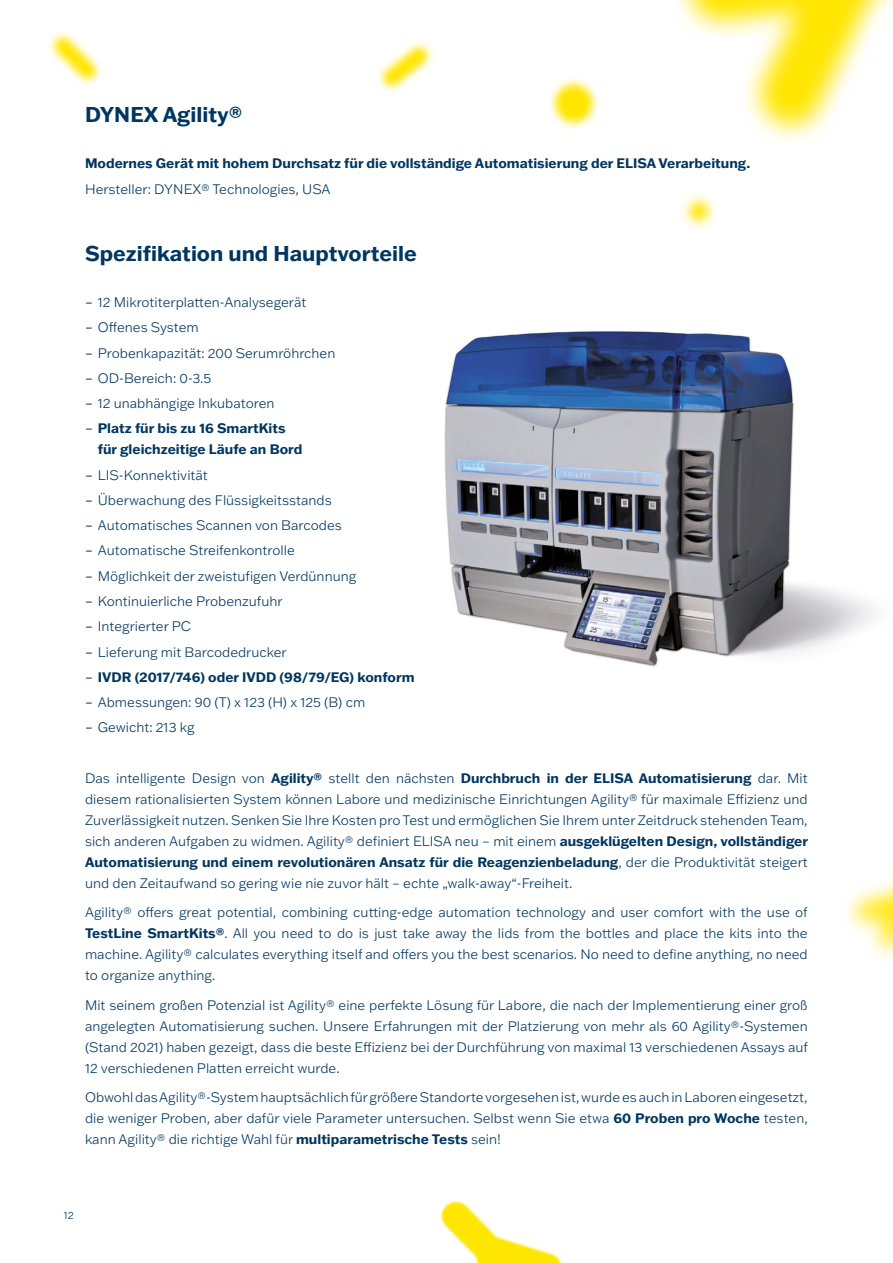
<style>
.page{position:relative;width:893px;height:1263px;background:#fff}
.page>*{position:absolute;margin:0;border:0;box-sizing:border-box;transform-origin:0 0}
.t1{font:700 21px "Franklin Gothic ATF";color:#00365f}
.t2{font:300 13.5px/21px "Franklin Gothic ATF";color:#00365f;text-align:justify}
.t3{font:700 13.5px/21px "Franklin Gothic ATF";color:#00365f}
.t4{font:300 10.5px "Franklin Gothic ATF";color:#00365f}
.s1{font-weight:400}
.s2{font-weight:700}
</style>
<div class="page">
<svg style="left:49px;top:32px;width:53px;height:53px"></svg>
<svg style="left:54px;top:37px;width:43px;height:42px"></svg>
<svg style="left:676px;top:0;width:146px;height:140px"></svg>
<svg style="left:690px;top:0;width:203px;height:128px"></svg>
<svg style="left:682px;top:194px;width:34px;height:34px"></svg>
<svg style="left:690px;top:202px;width:18px;height:18px"></svg>
<svg style="left:441px;top:1201px;width:121px;height:62px"></svg>
<svg style="left:549px;top:78px;width:50px;height:51px"></svg>
<svg style="left:556px;top:85px;width:36px;height:37px"></svg>
<svg style="left:378px;top:42px;width:55px;height:50px"></svg>
<svg style="left:382px;top:47px;width:46px;height:39px"></svg>
<svg style="left:846px;top:893px;width:47px;height:65px"></svg>
<svg style="left:856px;top:879px;width:37px;height:68px"></svg>
<img style="left:444px;top:331px;width:429px;height:336px">
<h1 class="t1" style="left:85px;top:100px;width:159px">DYNEX Agility®</h1>
<p class="t3" style="left:85px;top:153px;width:667px">Modernes Gerät mit hohem Durchsatz für die vollständige Automatisierung der ELISA Verarbeitung.</p>
<p class="t2" style="left:85px;top:178px;width:247px">Hersteller: DYNEX® Technologies, USA</p>
<h1 class="t1" style="left:85px;top:239px;width:333px">Spezifikation und Hauptvorteile</h1>
<p class="t2" style="left:85px;top:291px;width:223px"><span class="s1">–</span> 12 Mikrotiterplatten-Analysegerät</p>
<p class="t2" style="left:85px;top:317px;width:115px"><span class="s1">–</span> Offenes System</p>
<p class="t2" style="left:85px;top:342px;width:252px"><span class="s1">–</span> Probenkapazität: 200 Serumröhrchen</p>
<p class="t2" style="left:85px;top:367px;width:128px"><span class="s1">–</span> OD-Bereich: 0-3.5</p>
<p class="t2" style="left:85px;top:392px;width:191px"><span class="s1">–</span> 12 unabhängige Inkubatoren</p>
<p class="t3" style="left:98px;top:418px;width:206px;text-indent:-13px"><span class="s1">–</span> Platz für bis zu 16 SmartKits für gleichzeitige Läufe an Bord</p>
<p class="t2" style="left:85px;top:464px;width:124px"><span class="s1">–</span> LIS-Konnektivität</p>
<p class="t2" style="left:85px;top:489px;width:248px"><span class="s1">–</span> Überwachung des Flüssigkeitsstands</p>
<p class="t2" style="left:85px;top:514px;width:258px"><span class="s1">–</span> Automatisches Scannen von Barcodes</p>
<p class="t2" style="left:85px;top:540px;width:211px"><span class="s1">–</span> Automatische Streifenkontrolle</p>
<p class="t2" style="left:85px;top:565px;width:273px"><span class="s1">–</span> Möglichkeit der zweistufigen Verdünnung</p>
<p class="t2" style="left:85px;top:590px;width:199px"><span class="s1">–</span> Kontinuierliche Probenzufuhr</p>
<p class="t2" style="left:85px;top:616px;width:107px"><span class="s1">–</span> Integrierter PC</p>
<p class="t2" style="left:85px;top:641px;width:203px"><span class="s1">–</span> Lieferung mit Barcodedrucker</p>
<p class="t3" style="left:85px;top:666px;width:331px"><span class="s1">–</span> IVDR (2017/746) oder IVDD (98/79/EG) konform</p>
<p class="t2" style="left:85px;top:691px;width:282px"><span class="s1">–</span> Abmessungen: 90 (T) x 123 (H) x 125 (B) cm</p>
<p class="t2" style="left:85px;top:717px;width:111px"><span class="s1">–</span> Gewicht: 213 kg</p>
<p class="t2" style="left:85px;top:767px;width:724px">Das intelligente Design von <span class="s2">Agility®</span> stellt den nächsten <span class="s2">Durchbruch in der ELISA Automatisierung</span> dar. Mit diesem rationalisierten System können Labore und medizinische Einrichtungen Agility® für maximale Effizienz und Zuverlässigkeit nutzen. Senken Sie Ihre Kosten pro Test und ermöglichen Sie Ihrem unter Zeitdruck stehenden Team, sich anderen Aufgaben zu widmen. Agility® definiert ELISA neu – mit einem <span class="s2">ausgeklügelten Design, vollständiger Automatisierung und einem revolutionären Ansatz für die Reagenzienbeladung</span>, der die Produktivität steigert und den Zeitaufwand so gering wie nie zuvor hält – echte „walk-away“-Freiheit.</p>
<p class="t2" style="left:85px;top:902px;width:724px">Agility® offers great potential, combining cutting-edge automation technology and user comfort with the use of <span class="s2">TestLine SmartKits®</span>. All you need to do is just take away the lids from the bottles and place the kits into the machine. Agility® calculates everything itself and offers you the best scenarios. No need to define anything, no need to organize anything.</p>
<p class="t2" style="left:85px;top:994px;width:724px">Mit seinem großen Potenzial ist Agility® eine perfekte Lösung für Labore, die nach der Implementierung einer groß angelegten Automatisierung suchen. Unsere Erfahrungen mit der Platzierung von mehr als 60 Agility®-Systemen (Stand 2021) haben gezeigt, dass die beste Effizienz bei der Durchführung von maximal 13 verschiedenen Assays auf 12 verschiedenen Platten erreicht wurde.</p>
<p class="t2" style="left:85px;top:1087px;width:724px">Obwohl das Agility®-System hauptsächlich für größere Standorte vorgesehen ist, wurde es auch in Laboren eingesetzt, die weniger Proben, aber dafür viele Parameter untersuchen. Selbst wenn Sie etwa <span class="s2">60 Proben pro Woche</span> testen, kann Agility® die richtige Wahl für <span class="s2">multiparametrische Tests</span> sein!</p>
<p class="t4" style="left:64px;top:1208px;width:11px">12</p>
</div>
